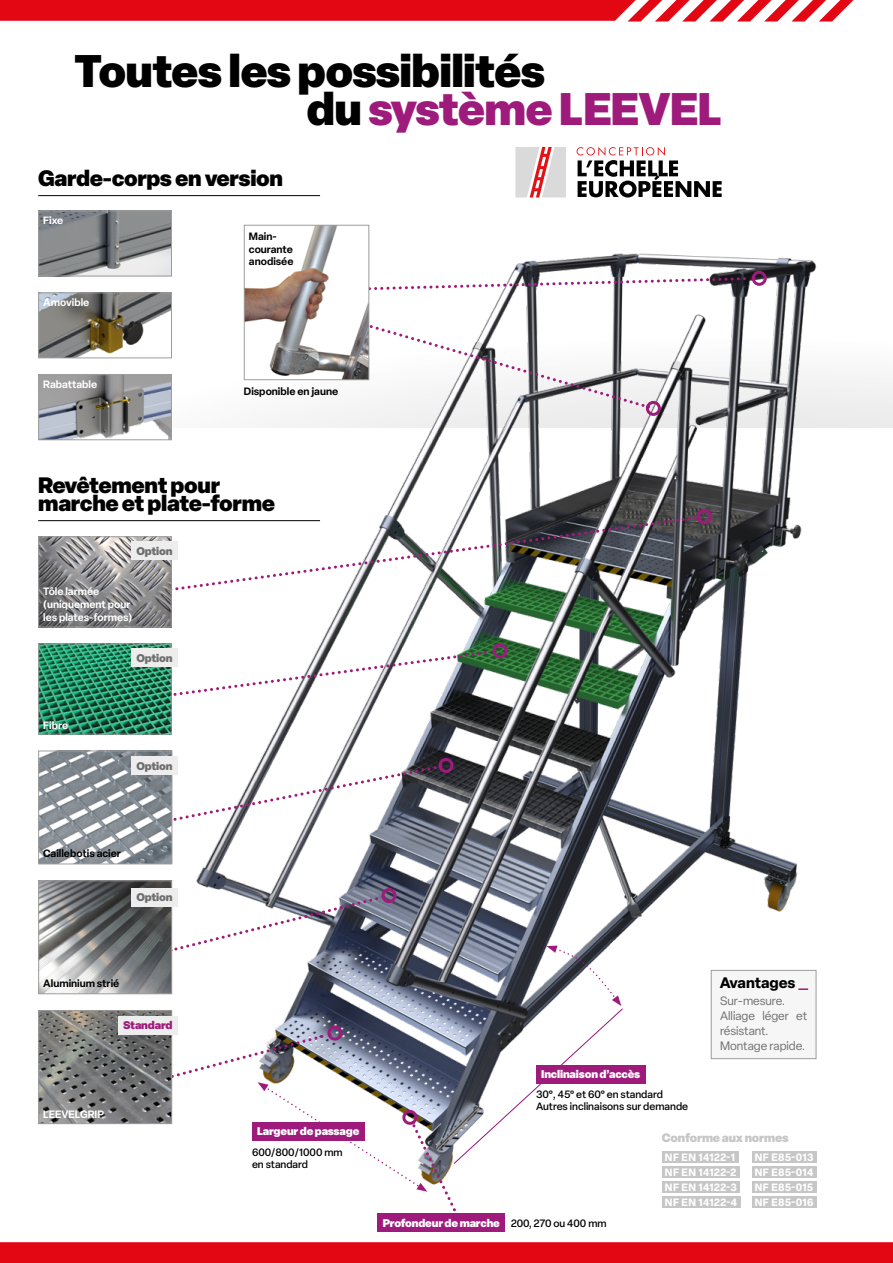
<style>
.page{position:relative;width:893px;height:1263px;background:#fff}
.page>*{position:absolute;margin:0;border:0;box-sizing:border-box;transform-origin:0 0}
.t1{font:900 45px/38.1px "Elza";letter-spacing:-.015em;color:#000}
.t2{font:900 22.05px/18.3px "Elza";letter-spacing:-.015em;color:#000}
.t3{font:700 15px "Elza";letter-spacing:-.005em;color:#000}
.t4{font:12px/15px "Elza";color:#706f6f}
.t5{font:900 12px "Elza";letter-spacing:-.015em;color:#c6c6c6}
.t6{font:900 10.95px "Elza";letter-spacing:-.015em;color:#fff}
.t7{font:900 10.95px "Elza";letter-spacing:-.015em;color:#706f6f}
.t8{font:900 10.95px "Elza";letter-spacing:-.015em;color:#9e1b7b}
.t9{font:500 10.5px/12px "Elza";color:#000}
.t10{font:700 10.5px/15px "Elza";letter-spacing:.03em;color:#fff}
.t11{font:600 10.5px/12.6px "Elza";color:#fff}
.t12{font:600 10.5px/12.6px "Elza";color:#000}
.s1{color:#9e1b7b}
</style>
<div class="page">
<img style="left:38px;top:197px;width:823px;height:1011px">
<img style="left:40px;top:376px;width:130px;height:62px">
<div style="left:38px;top:374px;width:134px;height:66px;border:1px solid #9d9d9c"></div>
<img style="left:40px;top:294px;width:130px;height:62px">
<div style="left:38px;top:292px;width:134px;height:66px;border:1px solid #9d9d9c"></div>
<svg style="left:88px;top:514px;width:611px;height:90px"></svg>
<div style="left:697px;top:509px;width:15px;height:15px;border:3px solid #9e1b7b;border-radius:50%"></div>
<svg style="left:172px;top:649px;width:323px;height:55px"></svg>
<div style="left:492px;top:643px;width:16px;height:15px;border:3px solid #9e1b7b;border-radius:50%"></div>
<svg style="left:172px;top:764px;width:269px;height:61px"></svg>
<div style="left:438px;top:758px;width:15px;height:15px;border:3px solid #9e1b7b;border-radius:50%"></div>
<div style="left:381px;top:888px;width:15px;height:15px;border:3px solid #9e1b7b;border-radius:50%"></div>
<svg style="left:369px;top:275px;width:385px;height:17px"></svg>
<div style="left:752px;top:271px;width:15px;height:15px;border:3px solid #9e1b7b;border-radius:50%"></div>
<svg style="left:359px;top:321px;width:290px;height:89px"></svg>
<div style="left:646px;top:401px;width:15px;height:15px;border:3px solid #9e1b7b;border-radius:50%"></div>
<img style="left:40px;top:213px;width:130px;height:61px">
<div style="left:38px;top:211px;width:134px;height:65px;border:1px solid #9d9d9c"></div>
<svg style="left:136px;top:894px;width:488px;height:334px"></svg>
<img style="left:246px;top:227px;width:121px;height:151px">
<div style="left:244px;top:225px;width:125px;height:155px;border:1px solid #9d9d9c"></div>
<img style="left:40px;top:1012px;width:130px;height:110px">
<div style="left:38px;top:1010px;width:134px;height:114px;border:1px solid #9d9d9c"></div>
<img style="left:40px;top:882px;width:130px;height:110px">
<div style="left:38px;top:880px;width:134px;height:114px;border:1px solid #9d9d9c"></div>
<img style="left:40px;top:538px;width:130px;height:87px">
<div style="left:38px;top:536px;width:134px;height:91px;border:1px solid #9d9d9c"></div>
<img style="left:40px;top:645px;width:130px;height:87px">
<div style="left:38px;top:643px;width:134px;height:91px;border:1px solid #9d9d9c"></div>
<img style="left:40px;top:753px;width:130px;height:109px">
<div style="left:38px;top:751px;width:134px;height:113px;border:1px solid #9d9d9c"></div>
<hr style="left:38px;top:195px;width:282px;height:1px;background:#000">
<hr style="left:38px;top:520px;width:282px;height:1px;background:#000">
<div style="left:711px;top:970px;width:105px;height:89px;background:#f6f6f6"></div>
<div style="left:711px;top:970px;width:105px;height:89px;border:1px solid #9d9d9c"></div>
<svg style="left:798px;top:988px;width:10px;height:2px"></svg>
<div style="left:131px;top:542px;width:47px;height:18px;background:#ededed"></div>
<div style="left:131px;top:649px;width:47px;height:18px;background:#ededed"></div>
<div style="left:131px;top:757px;width:47px;height:18px;background:#ededed"></div>
<div style="left:131px;top:888px;width:47px;height:18px;background:#ededed"></div>
<div style="left:118px;top:1016px;width:60px;height:18px;background:#ededed"></div>
<div style="left:252px;top:1122px;width:113px;height:18px;background:#9e1b7b"></div>
<div style="left:378px;top:1214px;width:127px;height:18px;background:#9e1b7b"></div>
<div style="left:536px;top:1065px;width:109px;height:18px;background:#9e1b7b"></div>
<div style="left:662px;top:1151px;width:76px;height:12px;background:#c6c6c6"></div>
<div style="left:662px;top:1166px;width:77px;height:12px;background:#c6c6c6"></div>
<div style="left:662px;top:1181px;width:78px;height:12px;background:#c6c6c6"></div>
<div style="left:662px;top:1196px;width:78px;height:12px;background:#c6c6c6"></div>
<div style="left:752px;top:1151px;width:64px;height:12px;background:#c6c6c6"></div>
<div style="left:752px;top:1166px;width:64px;height:12px;background:#c6c6c6"></div>
<div style="left:752px;top:1181px;width:64px;height:12px;background:#c6c6c6"></div>
<div style="left:752px;top:1196px;width:65px;height:12px;background:#c6c6c6"></div>
<svg style="left:577px;top:147px;width:145px;height:50px"></svg>
<svg style="left:515px;top:147px;width:51px;height:50px;background:#e1c3c4"></svg>
<svg style="left:0;top:0;width:853px;height:22px"></svg>
<div style="left:0;top:1242px;width:893px;height:21px;background:#e30613"></div>
<h1 class="t1" style="left:307px;top:50px;width:417px;text-indent:-232px">Toutes les possibilités<br>du <span class="s1">système LEEVEL</span></h1>
<h2 class="t2" style="left:38px;top:169px;width:246px">Garde-corps en version</h2>
<p class="t11" style="left:43px;top:214px;width:21px">Fixe</p>
<p class="t11" style="left:43px;top:296px;width:48px">Amovible</p>
<p class="t11" style="left:43px;top:378px;width:56px">Rabattable</p>
<p class="t12" style="left:249px;top:230px;width:46px">Main&shy;courante anodisée</p>
<p class="t12" style="left:244px;top:385px;width:96px">Disponible en jaune</p>
<h2 class="t2" style="left:38px;top:475px;width:238px">Revêtement pour marche et plate-forme</h2>
<p class="t7" style="left:136px;top:543px;width:38px">Option</p>
<p class="t11" style="left:43px;top:585px;width:91px">Tôle larmée (uniquement pour les plates-formes)</p>
<p class="t11" style="left:43px;top:718px;width:26px">Fibre</p>
<p class="t7" style="left:136px;top:650px;width:38px">Option</p>
<p class="t7" style="left:136px;top:758px;width:38px">Option</p>
<p class="t12" style="left:43px;top:846px;width:79px">Caillebotis acier</p>
<p class="t7" style="left:136px;top:889px;width:38px">Option</p>
<p class="t12" style="left:43px;top:977px;width:78px">Aluminium strié</p>
<p class="t8" style="left:123px;top:1017px;width:51px">Standard</p>
<p class="t11" style="left:43px;top:1107px;width:62px">LEEVELGRIP</p>
<p class="t6" style="left:257px;top:1123px;width:104px">Largeur de passage</p>
<p class="t9" style="left:252px;top:1146px;width:92px">600/800/1000 mm en standard</p>
<p class="t6" style="left:383px;top:1215px;width:119px">Profondeur de marche</p>
<h3 class="t3" style="left:720px;top:972px;width:77px">Avantages</h3>
<p class="t6" style="left:541px;top:1066px;width:100px">Inclinaison d’accès</p>
<p class="t9" style="left:536px;top:1088px;width:154px">30°, 45° et 60° en standard<br>Autres inclinaisons sur demande</p>
<p class="t4" style="left:720px;top:993px;width:89px">Sur-mesure.<br>Alliage léger et résistant.<br>Montage rapide.</p>
<p class="t5" style="left:662px;top:1129px;width:128px">Conforme aux normes</p>
<p class="t9" style="left:511px;top:1217px;width:97px">200, 270 ou 400 mm</p>
<p class="t10" style="left:665px;top:1149px;width:74px">NF EN 14122-1<br>NF EN 14122-2<br>NF EN 14122-3<br>NF EN 14122-4</p>
<p class="t10" style="left:755px;top:1149px;width:60px;text-align:justify">NF E85-013<br>NF E85-014<br>NF E85-015<br>NF E85-016</p>
</div>
